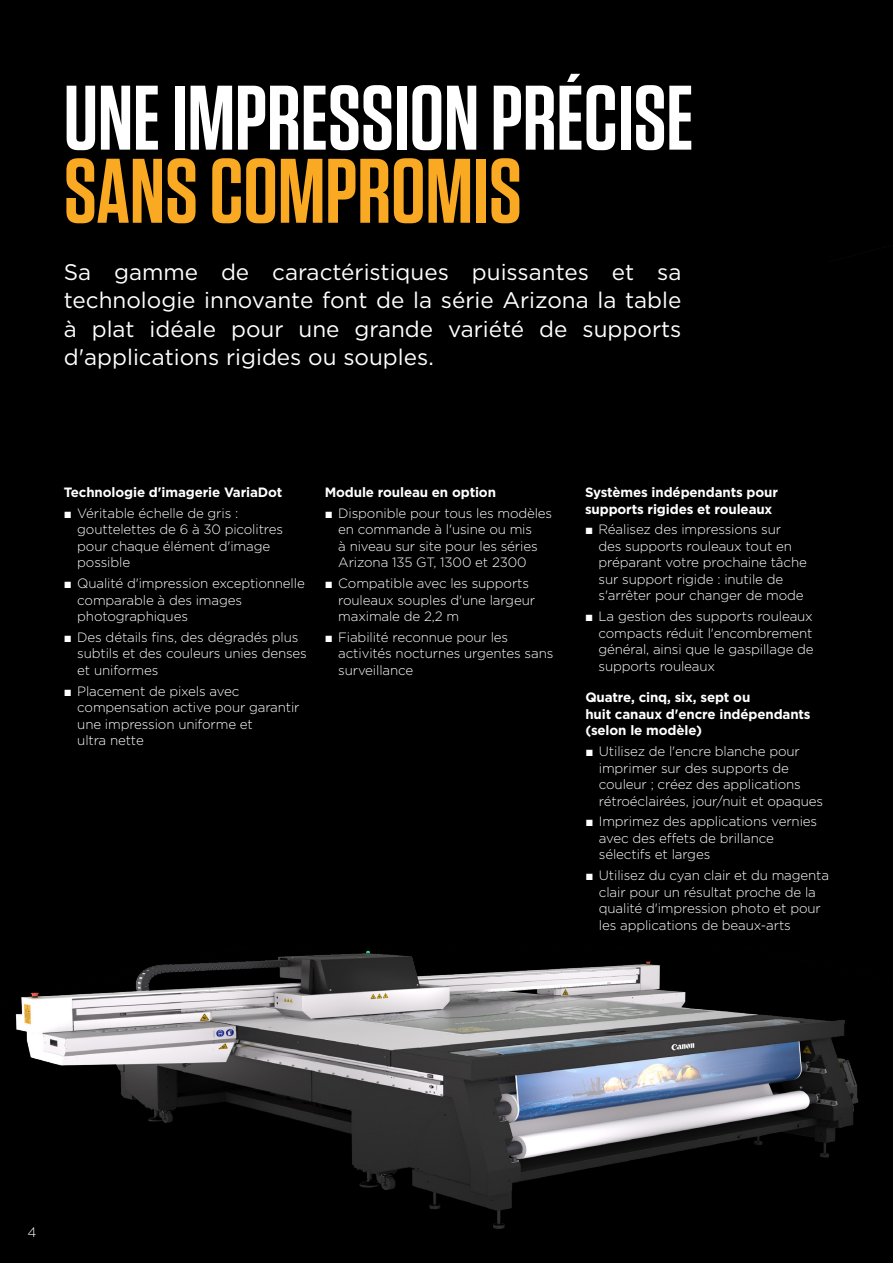
<style>
.page{position:relative;width:893px;height:1263px;background:#000}
.page>*{position:absolute;margin:0;border:0;box-sizing:border-box;transform-origin:0 0}
.t1{font:600 91.35px/73.1px "Tungsten";color:#fff}
.intro_large_15pt{font:22.5px/28.5px "Gotham";color:#fff;text-align:justify}
.t2{font:300 13.5px/16.5px "Gotham";letter-spacing:-.01em;color:#fff}
.sub_heading_9pt{font:700 13.5px/16.5px "Gotham";letter-spacing:-.01em;color:#fff}
.s1{color:#faa923}
.s2{font-family:"Arial";font-weight:400}
</style>
<div class="page">
<img style="left:15px;top:950px;width:844px;height:279px">
<p class="t1" style="left:64px;top:83px;width:631px">UNE IMPRESSION PRÉCISE<br><span class="s1">SANS COMPROMIS</span></p>
<p class="intro_large_15pt" style="left:64px;top:257px;width:619px">Sa gamme de caractéristiques puissantes et sa technologie innovante font de la série Arizona la table à plat idéale pour une grande variété de supports d'applications rigides ou souples.</p>
<p class="sub_heading_9pt" style="left:64px;top:484px;width:220px">Technologie d'imagerie VariaDot</p>
<p class="t2" style="left:77px;top:504px;width:207px;text-indent:-14px"><span class="s2">■</span> Véritable échelle de gris : gouttelettes de 6 à 30 picolitres pour chaque élément d'image possible</p>
<p class="t2" style="left:77px;top:575px;width:229px;text-indent:-14px"><span class="s2">■</span> Qualité d'impression exceptionnelle comparable à des images photographiques</p>
<p class="t2" style="left:77px;top:628px;width:231px;text-indent:-14px"><span class="s2">■</span> Des détails fins, des dégradés plus subtils et des couleurs unies denses et uniformes</p>
<p class="t2" style="left:77px;top:682px;width:224px;text-indent:-14px"><span class="s2">■</span> Placement de pixels avec compensation active pour garantir une impression uniforme et<br>ultra nette</p>
<p class="sub_heading_9pt" style="left:325px;top:484px;width:173px">Module rouleau en option</p>
<p class="t2" style="left:338px;top:504px;width:216px;text-indent:-14px"><span class="s2">■</span> Disponible pour tous les modèles en commande à l'usine ou mis<br>à niveau sur site pour les séries<br>Arizona 135 GT, 1300 et 2300</p>
<p class="t2" style="left:338px;top:575px;width:198px;text-indent:-14px"><span class="s2">■</span> Compatible avec les supports rouleaux souples d'une largeur maximale de 2,2 m</p>
<p class="t2" style="left:338px;top:628px;width:217px;text-indent:-14px"><span class="s2">■</span> Fiabilité reconnue pour les activités nocturnes urgentes sans surveillance</p>
<p class="sub_heading_9pt" style="left:585px;top:484px;width:194px">Systèmes indépendants pour supports rigides et rouleaux</p>
<p class="t2" style="left:598px;top:521px;width:210px;text-indent:-14px"><span class="s2">■</span> Réalisez des impressions sur des supports rouleaux tout en préparant votre prochaine tâche sur support rigide : inutile de s'arrêter pour changer de mode</p>
<p class="t2" style="left:598px;top:608px;width:217px;text-align:justify;text-indent:-14px"><span class="s2">■</span> La gestion des supports rouleaux compacts réduit l'encombrement général, ainsi que le gaspillage de supports rouleaux</p>
<p class="sub_heading_9pt" style="left:585px;top:689px;width:227px">Quatre, cinq, six, sept ou<br>huit canaux d'encre indépendants (selon le modèle)</p>
<p class="t2" style="left:599px;top:743px;width:226px;text-indent:-14px"><span class="s2">■</span> Utilisez de l'encre blanche pour imprimer sur des supports de couleur ; créez des applications rétroéclairées, jour/nuit et opaques</p>
<p class="t2" style="left:599px;top:813px;width:220px;text-indent:-14px"><span class="s2">■</span> Imprimez des applications vernies avec des effets de brillance sélectifs et larges</p>
<p class="t2" style="left:599px;top:867px;width:232px;text-indent:-14px"><span class="s2">■</span> Utilisez du cyan clair et du magenta clair pour un résultat proche de la qualité d'impression photo et pour les applications de beaux-arts</p>
<p class="t2" style="left:27px;top:1223px;width:10px">4</p>
</div>
